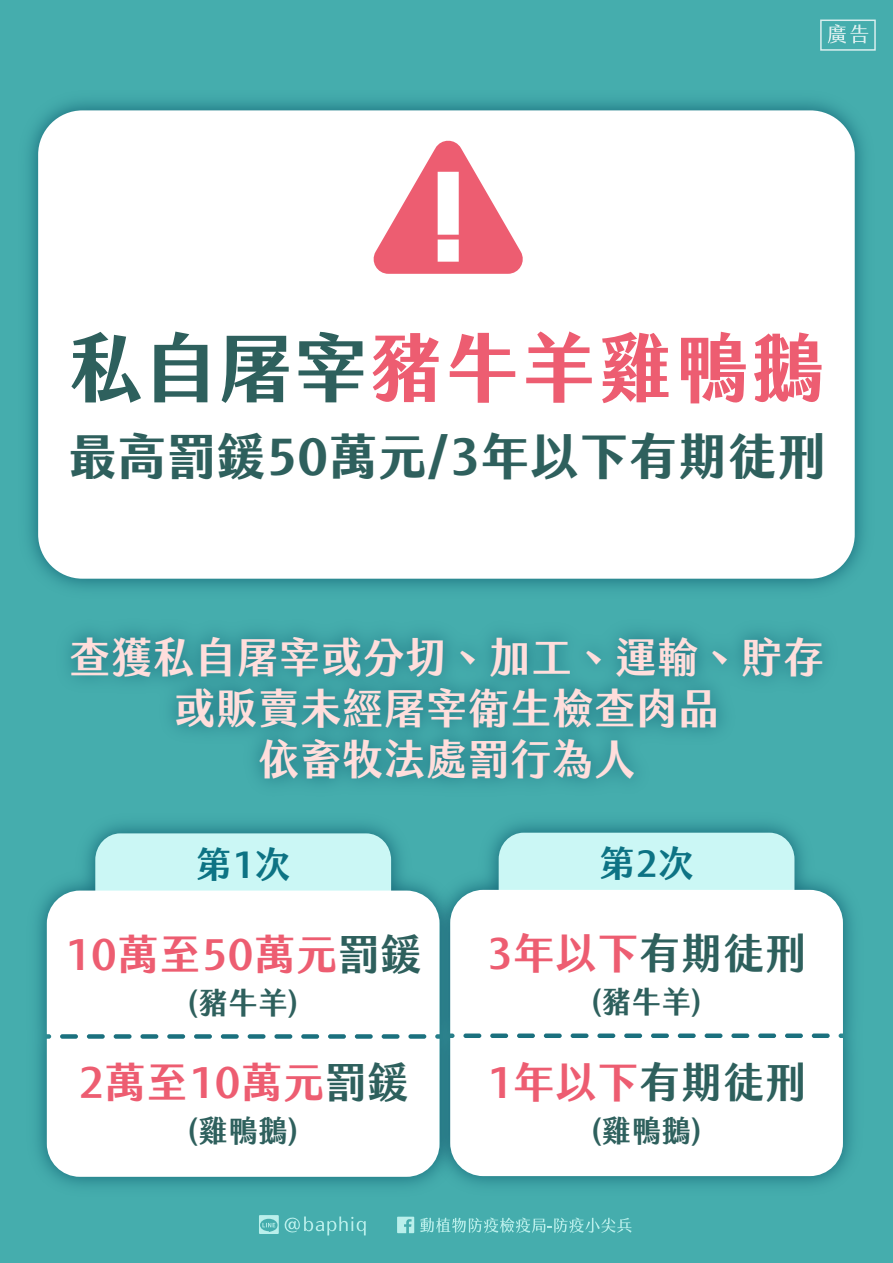
<style>
.page{position:relative;width:893px;height:1263px;background:#45adad}
.page>*{position:absolute;margin:0;border:0;box-sizing:border-box;transform-origin:0 0}
.t1{font:700 75px "jf jinxuan 3.0 Extra";letter-spacing:.02em;color:#ed5d71}
.t2{font:700 49.5px "jf jinxuan 3.0 Extra";color:#2e605d}
.t3{font:42px/51px "jf jinxuan 3.0 Bold";color:#ffdedc;text-align:center}
.t4{font:42px "jf jinxuan 3.0 Bold";color:#ed5d71}
.t5{font:36px "jf jinxuan 3.0 Bold";color:#0d7384}
.t6{font:30px "jf jinxuan 3.0 Bold";color:#2e605d}
.s1{color:#2e605d}
</style>
<div class="page">
<img style="left:12px;top:85px;width:869px;height:519px">
<div style="left:38px;top:110px;width:817px;height:469px;background:#fff;border-radius:44px"></div>
<svg style="left:373px;top:140px;width:150px;height:134px"></svg>
<img style="left:0;top:610px;width:893px;height:207px">
<svg style="left:420px;top:1217px;width:212px;height:16px;background:#66c0be"></svg>
<svg style="left:397px;top:1217px;width:17px;height:16px"></svg>
<svg style="left:259px;top:1215px;width:107px;height:20px;background:#63bebd"></svg>
<svg style="left:828px;top:24px;width:40px;height:20px"></svg>
<img style="left:19px;top:808px;width:404px;height:394px">
<div style="left:95px;top:833px;width:296px;height:57px;background:#cbf7f5"></div>
<svg style="left:47px;top:890px;width:376px;height:287px"></svg>
<img style="left:423px;top:807px;width:448px;height:395px">
<div style="left:499px;top:833px;width:295px;height:57px;background:#cbf7f5"></div>
<svg style="left:450px;top:890px;width:393px;height:286px"></svg>
<h1 class="t1" style="left:68px;top:326px;width:759px"><span class="s1">私自屠宰</span>豬牛羊雞鴨鵝</h1>
<p class="t2" style="left:68px;top:429px;width:760px">最高罰鍰50萬元/3年以下有期徒刑</p>
<p class="t3" style="left:69px;top:633px;width:758px">查獲私自屠宰或分切、加工、運輸、貯存或販賣未經屠宰衛生檢查肉品<br>依畜牧法處罰行為人</p>
<p class="t5" style="left:196px;top:844px;width:96px">第1次</p>
<p class="t4" style="left:65px;top:931px;width:359px">10萬至50萬元<span class="s1">罰鍰</span></p>
<p class="t6" style="left:189px;top:986px;width:109px">(豬牛羊)</p>
<p class="t4" style="left:78px;top:1059px;width:333px">2萬至10萬元<span class="s1">罰鍰</span></p>
<p class="t6" style="left:189px;top:1114px;width:109px">(雞鴨鵝)</p>
<p class="t5" style="left:599px;top:843px;width:96px">第2次</p>
<p class="t4" style="left:486px;top:930px;width:322px">3年以下<span class="s1">有期徒刑</span></p>
<p class="t6" style="left:593px;top:985px;width:109px">(豬牛羊)</p>
<p class="t4" style="left:486px;top:1059px;width:322px">1年以下<span class="s1">有期徒刑</span></p>
<p class="t6" style="left:593px;top:1113px;width:109px">(雞鴨鵝)</p>
</div>
